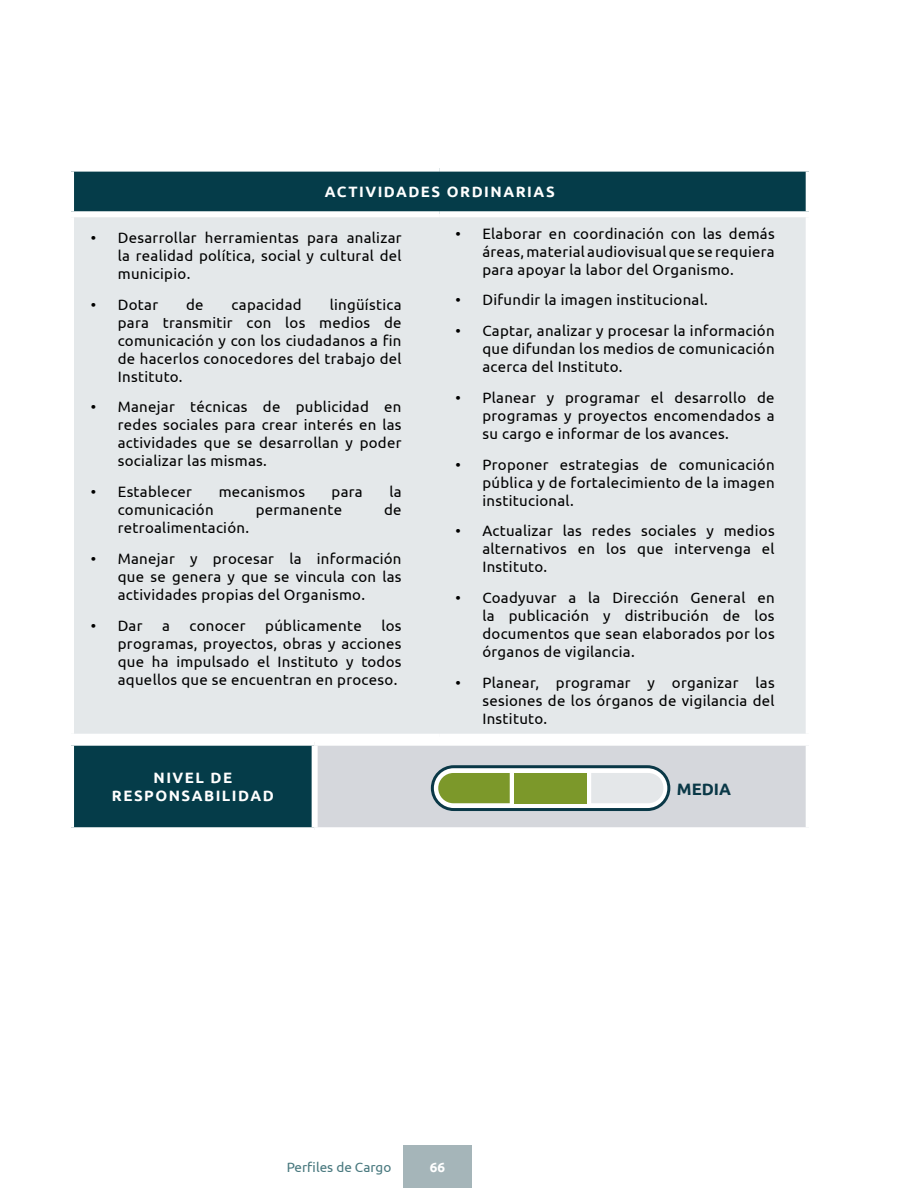
<style>
.page{position:relative;width:918px;height:1188px;background:#fff}
.page>*{position:absolute;margin:0;border:0;box-sizing:border-box;transform-origin:0 0}
.t1{font:700 16.5px "Ubuntu";color:#0a3847}
.t2{font:15px/18px "Ubuntu";letter-spacing:.02em;color:#000;text-align:justify}
.t3{font:700 15px/18px "Ubuntu";letter-spacing:.1em;color:#fff;text-align:center}
.t4{font:13.5px "Ubuntu";color:#48787e}
.t5{font:700 13.5px "Ubuntu";color:#fff}
</style>
<div class="page">
<div style="left:71px;top:169px;width:738px;height:45px;background:#053c49"></div>
<div style="left:74px;top:217px;width:732px;height:517px;background:#e4e8ea"></div>
<div style="left:68px;top:211px;width:372px;height:6px;background:#fff"></div>
<div style="left:440px;top:211px;width:372px;height:6px;background:#fff"></div>
<div style="left:806px;top:172px;width:6px;height:39px;background:#fff"></div>
<div style="left:68px;top:166px;width:372px;height:6px;background:#fff"></div>
<div style="left:68px;top:172px;width:6px;height:39px;background:#fff"></div>
<div style="left:440px;top:166px;width:372px;height:6px;background:#fff"></div>
<div style="left:71px;top:743px;width:244px;height:87px;background:#053c49"></div>
<div style="left:315px;top:743px;width:494px;height:87px;background:#d5d7dc"></div>
<div style="left:315px;top:740px;width:497px;height:6px;background:#fff"></div>
<div style="left:312px;top:746px;width:6px;height:81px;background:#fff"></div>
<div style="left:806px;top:746px;width:6px;height:81px;background:#fff"></div>
<div style="left:315px;top:827px;width:497px;height:6px;background:#fff"></div>
<div style="left:68px;top:740px;width:247px;height:6px;background:#fff"></div>
<div style="left:68px;top:746px;width:6px;height:81px;background:#fff"></div>
<div style="left:68px;top:827px;width:247px;height:6px;background:#fff"></div>
<svg style="left:431px;top:765px;width:239px;height:46px"></svg>
<div style="left:404px;top:1145px;width:68px;height:43px;background:#a5b5b9"></div>
<p class="t3" style="left:325px;top:183px;width:231px">ACTIVIDADES ORDINARIAS</p>
<p class="t2" style="left:118px;top:228px;width:285px;text-indent:-27px">• Desarrollar herramientas para analizar la realidad política, social y cultural del municipio.</p>
<p class="t2" style="left:91px;top:295px;width:69px">• Dotar</p>
<p class="t2" style="left:186px;top:295px;width:19px">de</p>
<p class="t2" style="left:232px;top:295px;width:72px">capacidad</p>
<p class="t2" style="left:482px;top:224px;width:294px;text-indent:-27px">• Elaborar en coordinación con las demás áreas, material audiovisual que se requiera para apoyar la labor del Organismo.</p>
<p class="t2" style="left:455px;top:291px;width:254px">• Difundir la imagen institucional.</p>
<p class="t2" style="left:482px;top:322px;width:294px;text-indent:-27px">• Captar, analizar y procesar la información que difundan los medios de comunicación acerca del Instituto.</p>
<p class="t2" style="left:482px;top:388px;width:294px;text-indent:-27px">• Planear y programar el desarrollo de programas y proyectos encomendados a su cargo e informar de los avances.</p>
<p class="t2" style="left:482px;top:455px;width:294px;text-indent:-27px">• Proponer estrategias de comunicación pública y de fortalecimiento de la imagen institucional.</p>
<p class="t2" style="left:482px;top:522px;width:294px;text-indent:-27px">• Actualizar las redes sociales y medios alternativos en los que intervenga el Instituto.</p>
<p class="t2" style="left:482px;top:589px;width:294px;text-indent:-27px">• Coadyuvar a la Dirección General en la publicación y distribución de los documentos que sean elaborados por los órganos de vigilancia.</p>
<p class="t2" style="left:482px;top:673px;width:294px;text-indent:-27px">• Planear, programar y organizar las sesiones de los órganos de vigilancia del Instituto.</p>
<p class="t2" style="left:118px;top:295px;width:285px;text-indent:212px">lingüística para transmitir con los medios de comunicación y con los ciudadanos a fin de hacerlos conocedores del trabajo del Instituto.</p>
<p class="t2" style="left:118px;top:398px;width:285px;text-indent:-27px">• Manejar técnicas de publicidad en redes sociales para crear interés en las actividades que se desarrollan y poder socializar las mismas.</p>
<p class="t2" style="left:91px;top:483px;width:103px">• Establecer</p>
<p class="t2" style="left:219px;top:483px;width:88px">mecanismos</p>
<p class="t2" style="left:332px;top:483px;width:33px">para</p>
<p class="t2" style="left:389px;top:483px;width:14px">la</p>
<p class="t2" style="left:118px;top:501px;width:97px">comunicación</p>
<p class="t2" style="left:256px;top:501px;width:88px">permanente</p>
<p class="t2" style="left:384px;top:501px;width:19px">de</p>
<p class="t2" style="left:118px;top:519px;width:133px">retroalimentación.</p>
<p class="t2" style="left:118px;top:549px;width:285px;text-indent:-27px">• Manejar y procesar la información que se genera y que se vincula con las actividades propias del Organismo.</p>
<p class="t2" style="left:91px;top:616px;width:53px">• Dar</p>
<p class="t2" style="left:162px;top:616px;width:9px">a</p>
<p class="t2" style="left:190px;top:616px;width:58px">conocer</p>
<p class="t2" style="left:265px;top:616px;width:98px">públicamente</p>
<p class="t2" style="left:118px;top:616px;width:285px;text-indent:264px">los programas, proyectos, obras y acciones que ha impulsado el Instituto y todos aquellos que se encuentran en proceso.</p>
<p class="t3" style="left:112px;top:769px;width:163px">NIVEL DE<br>RESPONSABILIDAD</p>
<p class="t1" style="left:677px;top:780px;width:56px">MEDIA</p>
<p class="t4" style="left:287px;top:1159px;width:106px">Perfiles de Cargo</p>
<p class="t5" style="left:430px;top:1159px;width:17px">66</p>
</div>
